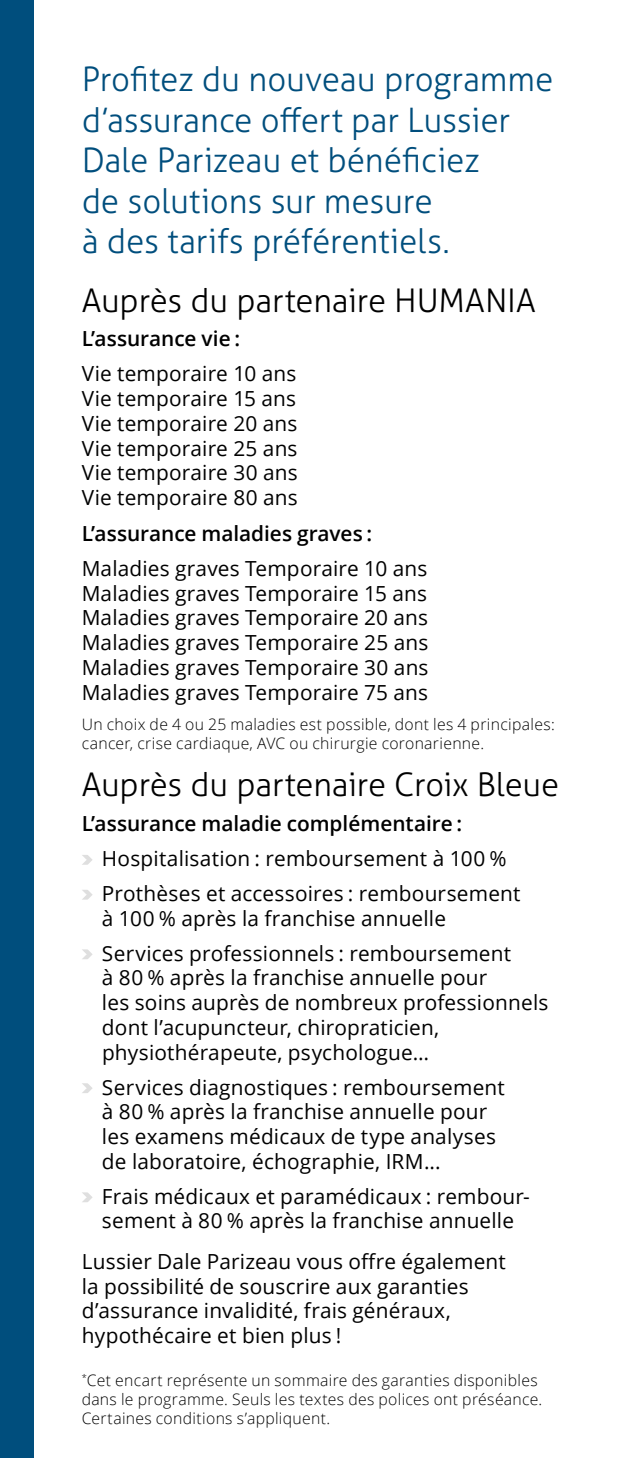
<style>
.page{position:relative;width:628px;height:1458px;background:#fff}
.page>*{position:absolute;margin:0;border:0;box-sizing:border-box;transform-origin:0 0}
.t1{font:300 33.75px/40.5px "Aller";letter-spacing:-.005em;color:#004e7d}
.t2{font:300 32.62px "Aller";letter-spacing:-.005em;color:#000}
.t3{font:20.7px/24.8px "Open Sans";letter-spacing:.01em;color:#000}
.t4{font:600 20.7px "Open Sans";color:#000}
.t5{font:300 15.75px/18.9px "Open Sans";letter-spacing:.02em;color:#000}
</style>
<div class="page">
<div style="left:0;top:0;width:34px;height:1458px;background:#004e7d"></div>
<svg style="left:82px;top:855px;width:10px;height:10px"></svg>
<svg style="left:82px;top:890px;width:11px;height:10px"></svg>
<svg style="left:82px;top:949px;width:11px;height:10px"></svg>
<svg style="left:82px;top:1083px;width:11px;height:10px"></svg>
<svg style="left:82px;top:1192px;width:11px;height:10px"></svg>
<h1 class="t1" style="left:82px;top:59px;width:473px">Profitez du nouveau programme d’assurance offert par Lussier<br>Dale Parizeau et bénéficiez<br>de solutions sur mesure<br>à des tarifs préférentiels.</h1>
<h2 class="t2" style="left:82px;top:280px;width:455px">Auprès du partenaire HUMANIA</h2>
<p class="t4" style="left:82px;top:325px;width:160px">L’assurance vie :</p>
<p class="t3" style="left:82px;top:361px;width:217px;text-align:justify">Vie temporaire 10 ans Vie temporaire 15 ans Vie temporaire 20 ans Vie temporaire 25 ans Vie temporaire 30 ans Vie temporaire 80 ans</p>
<p class="t4" style="left:82px;top:519px;width:292px">L’assurance maladies graves :</p>
<p class="t3" style="left:82px;top:555px;width:348px;text-align:justify">Maladies graves Temporaire 10 ans Maladies graves Temporaire 15 ans Maladies graves Temporaire 20 ans Maladies graves Temporaire 25 ans Maladies graves Temporaire 30 ans Maladies graves Temporaire 75 ans</p>
<p class="t5" style="left:82px;top:714px;width:474px">Un choix de 4 ou 25 maladies est possible, dont les 4 principales: cancer, crise cardiaque, AVC ou chirurgie coronarienne.</p>
<h2 class="t2" style="left:82px;top:765px;width:479px">Auprès du partenaire Croix Bleue</h2>
<p class="t4" style="left:82px;top:810px;width:382px">L’assurance maladie complémentaire :</p>
<p class="t3" style="left:102px;top:841px;width:420px;line-height:34.9px">Hospitalisation : remboursement à 100 %<br>Prothèses et accessoires : remboursement</p>
<p class="t3" style="left:102px;top:900px;width:411px;line-height:34.9px">à 100 % après la franchise annuelle<br>Services professionnels : remboursement</p>
<p class="t3" style="left:102px;top:965px;width:448px">à 80 % après la franchise annuelle pour<br>les soins auprès de nombreux professionnels dont l’acupuncteur, chiropraticien, physiothérapeute, psychologue…</p>
<p class="t3" style="left:102px;top:1074px;width:404px">Services diagnostiques : remboursement à 80 % après la franchise annuelle pour les examens médicaux de type analyses de laboratoire, échographie, IRM...</p>
<p class="t3" style="left:102px;top:1183px;width:429px">Frais médicaux et paramédicaux : rembour&shy;sement à 80 % après la franchise annuelle</p>
<p class="t3" style="left:82px;top:1248px;width:426px">Lussier Dale Parizeau vous offre également la possibilité de souscrire aux garanties d’assurance invalidité, frais généraux, hypothécaire et bien plus !</p>
<p class="t5" style="left:82px;top:1371px;width:462px"><sup>*</sup>Cet encart représente un sommaire des garanties disponibles dans le programme. Seuls les textes des polices ont préséance.<br>Certaines conditions s’appliquent.</p>
</div>
